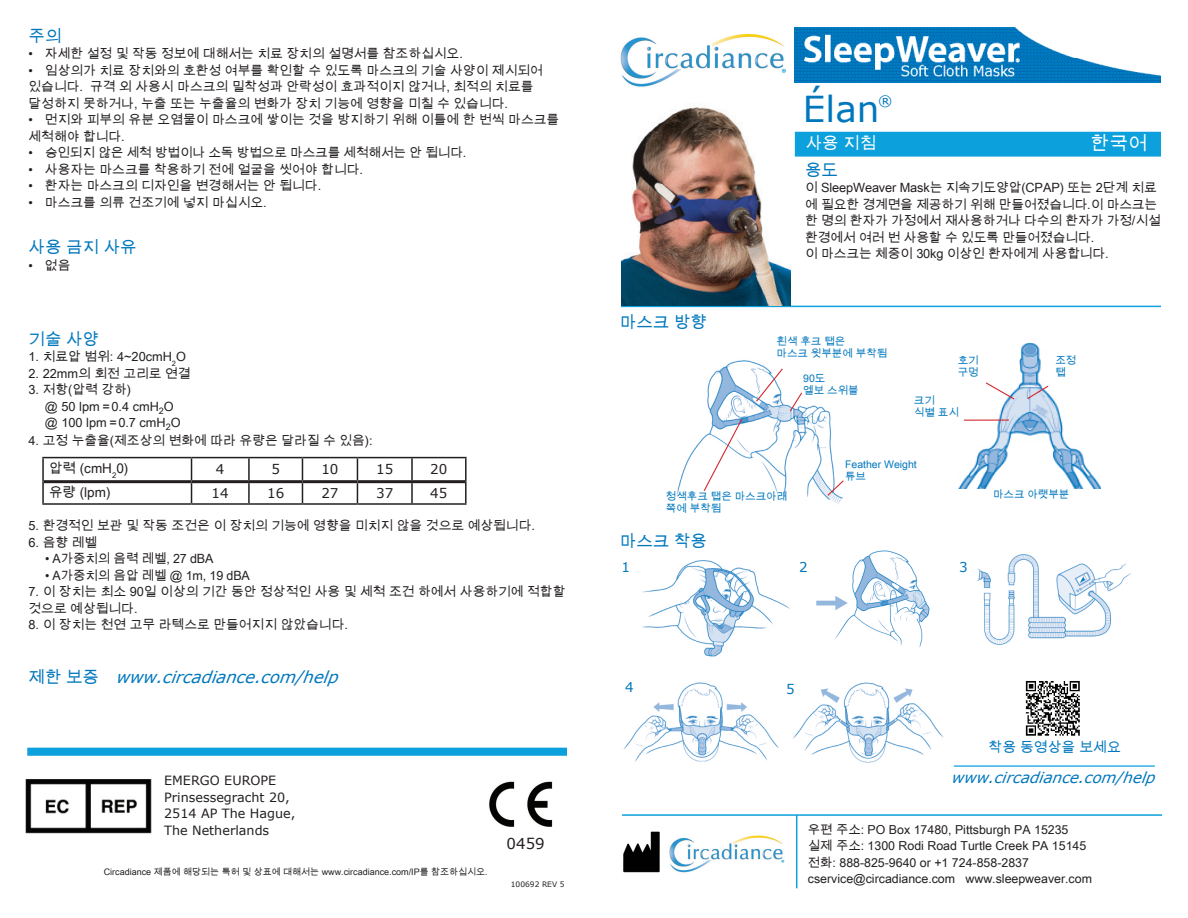
<style>
.page{position:relative;width:1188px;height:918px;background:#fff}
.page>*{position:absolute;margin:0;border:0;box-sizing:border-box;transform-origin:0 0}
.t1{font:35.85px "Verdana";color:#0077bd}
.t2{font:18.9px "Arial Unicode MS";color:#fff}
.t3{font:italic 16.5px "Verdana";color:#0077bd}
.t4{font:16.5px "Arial Unicode MS";color:#0077bd}
.t5{font:16.5px "Arial Unicode MS";color:#fff}
.t6{font:italic 15.15px "Verdana";color:#0077bd}
.t7{font:15px "Verdana";color:#231f20}
.t8{font:14.25px "Verdana";color:#0077bd}
.t9{font:13.8px "Arial Unicode MS";color:#0077bd}
.t10{font:13.5px "Verdana";color:#231f20}
.t11{font:13.5px "Arial Unicode MS";color:#231f20}
.t12{font:13.5px "Verdana";color:#0077bd}
.t13{font:12.75px/16.5px "Arial Unicode MS";color:#231f20}
.t14{font:12.75px/16.5px "Verdana";color:#231f20}
.t15{font:12.3px "Arial Unicode MS";color:#231f20}
.t16{font:10.5px "Arial Unicode MS";color:#0077bd}
.t17{font:9px "Arial Unicode MS";color:#231f20}
.t18{font:7.5px "Verdana";color:#231f20}
.s1{font-family:"Arial Unicode MS";font-style:normal}
</style>
<div class="page">
<img style="left:957px;top:343px;width:144px;height:146px">
<img style="left:642px;top:560px;width:148px;height:97px">
<img style="left:977px;top:554px;width:154px;height:91px">
<img style="left:676px;top:360px;width:167px;height:144px">
<img style="left:793px;top:682px;width:150px;height:81px">
<img style="left:623px;top:682px;width:156px;height:80px">
<svg style="left:755px;top:367px;width:48px;height:46px"></svg>
<svg style="left:826px;top:479px;width:18px;height:18px"></svg>
<svg style="left:703px;top:418px;width:40px;height:74px"></svg>
<hr style="left:964px;top:420px;width:45px;height:1px;background:#d1232a">
<svg style="left:985px;top:381px;width:31px;height:20px"></svg>
<svg style="left:1026px;top:385px;width:24px;height:15px"></svg>
<hr style="left:42px;top:457px;width:150px;height:1px;background:#231f20">
<hr style="left:42px;top:458px;width:2px;height:24px;background:#231f20">
<hr style="left:192px;top:457px;width:57px;height:1px;background:#231f20">
<hr style="left:249px;top:457px;width:53px;height:1px;background:#231f20">
<hr style="left:248px;top:458px;width:2px;height:22px;background:#231f20">
<hr style="left:302px;top:457px;width:55px;height:1px;background:#231f20">
<hr style="left:357px;top:457px;width:55px;height:1px;background:#231f20">
<hr style="left:412px;top:457px;width:55px;height:1px;background:#231f20">
<hr style="left:411px;top:458px;width:2px;height:22px;background:#231f20">
<hr style="left:465px;top:458px;width:2px;height:24px;background:#231f20">
<hr style="left:42px;top:482px;width:2px;height:21px;background:#231f20">
<svg style="left:191px;top:458px;width:1px;height:45px"></svg>
<hr style="left:248px;top:483px;width:2px;height:20px;background:#231f20">
<svg style="left:302px;top:458px;width:1px;height:45px"></svg>
<svg style="left:357px;top:458px;width:1px;height:45px"></svg>
<hr style="left:411px;top:483px;width:2px;height:20px;background:#231f20">
<hr style="left:465px;top:482px;width:2px;height:21px;background:#231f20">
<hr style="left:42px;top:503px;width:150px;height:2px;background:#231f20">
<hr style="left:192px;top:503px;width:57px;height:2px;background:#231f20">
<hr style="left:249px;top:503px;width:53px;height:2px;background:#231f20">
<hr style="left:302px;top:503px;width:55px;height:2px;background:#231f20">
<hr style="left:357px;top:503px;width:55px;height:2px;background:#231f20">
<hr style="left:412px;top:503px;width:55px;height:2px;background:#231f20">
<hr style="left:44px;top:480px;width:148px;height:3px;background:#231f20">
<hr style="left:192px;top:480px;width:57px;height:3px;background:#231f20">
<hr style="left:249px;top:480px;width:53px;height:3px;background:#231f20">
<hr style="left:302px;top:480px;width:55px;height:3px;background:#231f20">
<hr style="left:357px;top:480px;width:55px;height:3px;background:#231f20">
<hr style="left:412px;top:480px;width:53px;height:3px;background:#231f20">
<div style="left:795px;top:132px;width:366px;height:25px;background:#0ca0dc;border:2px solid #0ca0dc"></div>
<img style="left:620px;top:27px;width:175px;height:60px">
<hr style="left:621px;top:306px;width:540px;height:1px;background:#0ca0dc">
<img style="left:795px;top:27px;width:366px;height:56px">
<img style="left:621px;top:107px;width:170px;height:199px">
<img style="left:669px;top:835px;width:116px;height:38px">
<img style="left:623px;top:831px;width:37px;height:41px">
<hr style="left:622px;top:814px;width:540px;height:2px;background:#0ca0dc">
<hr style="left:796px;top:815px;width:1px;height:73px;background:#0ca0dc">
<img style="left:1025px;top:681px;width:55px;height:55px">
<hr style="left:954px;top:765px;width:201px;height:2px;background:#0ca0dc">
<img style="left:816px;top:550px;width:114px;height:98px">
<img style="left:25px;top:779px;width:127px;height:55px">
<img style="left:489px;top:781px;width:64px;height:46px">
<div style="left:27px;top:748px;width:540px;height:8px;background:#0ca0dc;border:2px solid #0ca0dc"></div>
<p class="t4" style="left:28px;top:24px;width:34px">주의</p>
<p class="t13" style="left:28px;top:45px;width:436px">• 자세한 설정 및 작동 정보에 대해서는 치료 장치의 설명서를 참조하십시오.</p>
<p class="t13" style="left:28px;top:62px;width:516px">• 임상의가 치료 장치와의 호환성 여부를 확인할 수 있도록 마스크의 기술 사양이 제시되어 있습니다. 규격 외 사용시 마스크의 밀착성과 안락성이 효과적이지 않거나, 최적의 치료를 달성하지 못하거나, 누출 또는 누출율의 변화가 장치 기능에 영향을 미칠 수 있습니다.</p>
<p class="t13" style="left:28px;top:111px;width:532px">• 먼지와 피부의 유분 오염물이 마스크에 쌓이는 것을 방지하기 위해 이틀에 한 번씩 마스크를 세척해야 합니다.</p>
<p class="t13" style="left:28px;top:144px;width:439px">• 승인되지 않은 세척 방법이나 소독 방법으로 마스크를 세척해서는 안 됩니다.</p>
<p class="t13" style="left:28px;top:161px;width:336px">• 사용자는 마스크를 착용하기 전에 얼굴을 씻어야 합니다.</p>
<p class="t13" style="left:28px;top:177px;width:294px">• 환자는 마스크의 디자인을 변경해서는 안 됩니다.</p>
<p class="t13" style="left:28px;top:194px;width:240px">• 마스크를 의류 건조기에 넣지 마십시오.</p>
<p class="t4" style="left:28px;top:236px;width:110px">사용 금지 사유</p>
<p class="t13" style="left:28px;top:257px;width:43px">• 없음</p>
<p class="t4" style="left:28px;top:327px;width:72px">기술 사양</p>
<p class="t13" style="left:28px;top:348px;width:159px">1. 치료압 범위: 4~20cmH<sub>2</sub>O</p>
<p class="t13" style="left:28px;top:365px;width:164px">2. 22mm의 회전 고리로 연결</p>
<p class="t13" style="left:28px;top:381px;width:104px">3. 저항(압력 강하)</p>
<p class="t13" style="left:45px;top:398px;width:130px">@ 50 lpm =0.4 cmH<sub>2</sub>O</p>
<p class="t13" style="left:45px;top:414px;width:137px">@ 100 lpm =0.7 cmH<sub>2</sub>O</p>
<p class="t13" style="left:28px;top:432px;width:346px">4. 고정 누출율(제조상의 변화에 따라 유량은 달라질 수 있음):</p>
<p class="t11" style="left:49px;top:459px;width:81px">압력 (cmH<sub>2</sub>0)</p>
<p class="t10" style="left:216px;top:460px;width:10px">4</p>
<p class="t10" style="left:271px;top:460px;width:10px">5</p>
<p class="t10" style="left:321px;top:460px;width:19px">10</p>
<p class="t10" style="left:376px;top:460px;width:19px">15</p>
<p class="t10" style="left:430px;top:460px;width:19px">20</p>
<p class="t11" style="left:49px;top:483px;width:63px">유량 (lpm)</p>
<p class="t10" style="left:212px;top:484px;width:19px">14</p>
<p class="t10" style="left:267px;top:484px;width:19px">16</p>
<p class="t10" style="left:321px;top:484px;width:19px">27</p>
<p class="t10" style="left:376px;top:484px;width:19px">37</p>
<p class="t10" style="left:430px;top:484px;width:19px">45</p>
<p class="t13" style="left:28px;top:517px;width:508px">5. 환경적인 보관 및 작동 조건은 이 장치의 기능에 영향을 미치지 않을 것으로 예상됩니다.</p>
<p class="t13" style="left:28px;top:534px;width:70px">6. 음향 레벨</p>
<p class="t13" style="left:45px;top:550px;width:170px">• A가중치의 음력 레벨, 27 dBA</p>
<p class="t13" style="left:45px;top:567px;width:206px">• A가중치의 음압 레벨 @ 1m, 19 dBA</p>
<p class="t13" style="left:28px;top:583px;width:538px">7. 이 장치는 최소 90일 이상의 기간 동안 정상적인 사용 및 세척 조건 하에서 사용하기에 적합할 것으로 예상됩니다.</p>
<p class="t13" style="left:28px;top:616px;width:321px">8. 이 장치는 천연 고무 라텍스로 만들어지지 않았습니다.</p>
<p class="t3" style="left:28px;top:666px;width:311px"><span class="s1">제 한 보 증</span> www.circadiance.com/help</p>
<p class="t14" style="left:164px;top:772px;width:114px">EMERGO EUROPE</p>
<p class="t14" style="left:164px;top:789px;width:133px">Prinsessegracht 20,<br>2514 AP The Hague,<br>The Netherlands</p>
<p class="t17" style="left:104px;top:865px;width:386px">Circadiance 제품에 해당되는 특허 및 상표에 대해서는 www.circadiance.com/IP를 참조하십시오.</p>
<p class="t7" style="left:507px;top:833px;width:40px">0459</p>
<p class="t18" style="left:511px;top:879px;width:55px">100692 REV 5</p>
<p class="t1" style="left:803px;top:85px;width:78px">Élan</p>
<p class="t8" style="left:878px;top:91px;width:16px">®</p>
<p class="t5" style="left:806px;top:131px;width:72px">사용 지침</p>
<p class="t2" style="left:1091px;top:129px;width:58px">한국어</p>
<p class="t4" style="left:620px;top:310px;width:89px">마스크 방향</p>
<p class="t4" style="left:805px;top:158px;width:34px">용도</p>
<p class="t13" style="left:805px;top:179px;width:357px">이 SleepWeaver Mask는 지속기도양압(CPAP) 또는 2단계 치료 에 필요한 경계면을 제공하기 위해 만들어졌습니다.이 마스크는 한 명의 환자가 가정에서 재사용하거나 다수의 환자가 가정/시설 환경에서 여러 번 사용할 수 있도록 만들어졌습니다.<br>이 마스크는 체중이 30kg 이상인 환자에게 사용합니다.</p>
<p class="t16" style="left:777px;top:333px;width:70px">흰색 후크 탭은</p>
<p class="t16" style="left:777px;top:345px;width:112px">마스크 윗부분에 부착됨</p>
<p class="t16" style="left:803px;top:371px;width:24px">90도</p>
<p class="t16" style="left:803px;top:383px;width:57px">엘보 스위블</p>
<p class="t16" style="left:958px;top:352px;width:22px">호기</p>
<p class="t16" style="left:958px;top:364px;width:22px">구멍</p>
<p class="t16" style="left:914px;top:393px;width:22px">크기</p>
<p class="t16" style="left:914px;top:405px;width:46px">식별 표시</p>
<p class="t16" style="left:845px;top:456px;width:73px">Feather Weight</p>
<p class="t16" style="left:845px;top:468px;width:22px">튜브</p>
<p class="t16" style="left:1055px;top:352px;width:22px">조정</p>
<p class="t16" style="left:1055px;top:364px;width:12px">탭</p>
<p class="t16" style="left:666px;top:489px;width:123px">청색후크 탭은 마스크아래</p>
<p class="t16" style="left:666px;top:501px;width:57px">쪽에 부착됨</p>
<p class="t4" style="left:620px;top:529px;width:89px">마스크 착용</p>
<p class="t12" style="left:622px;top:558px;width:10px">1</p>
<p class="t12" style="left:799px;top:558px;width:10px">2</p>
<p class="t12" style="left:959px;top:558px;width:10px">3</p>
<p class="t16" style="left:993px;top:486px;width:78px">마스크 아랫부분</p>
<p class="t12" style="left:625px;top:678px;width:10px">4</p>
<p class="t12" style="left:786px;top:680px;width:10px">5</p>
<p class="t9" style="left:988px;top:737px;width:134px">착용 동영상을 보세요</p>
<p class="t6" style="left:951px;top:767px;width:205px">www.circadiance.com/help</p>
<p class="t15" style="left:808px;top:821px;width:262px">우편 주소: PO Box 17480, Pittsburgh PA 15235</p>
<p class="t15" style="left:808px;top:837px;width:280px">실제 주소: 1300 Rodi Road Turtle Creek PA 15145</p>
<p class="t15" style="left:808px;top:854px;width:223px">전화: 888-825-9640 or +1 724-858-2837</p>
<p class="t15" style="left:808px;top:870px;width:286px">cservice@circadiance.com www.sleepweaver.com</p>
</div>
